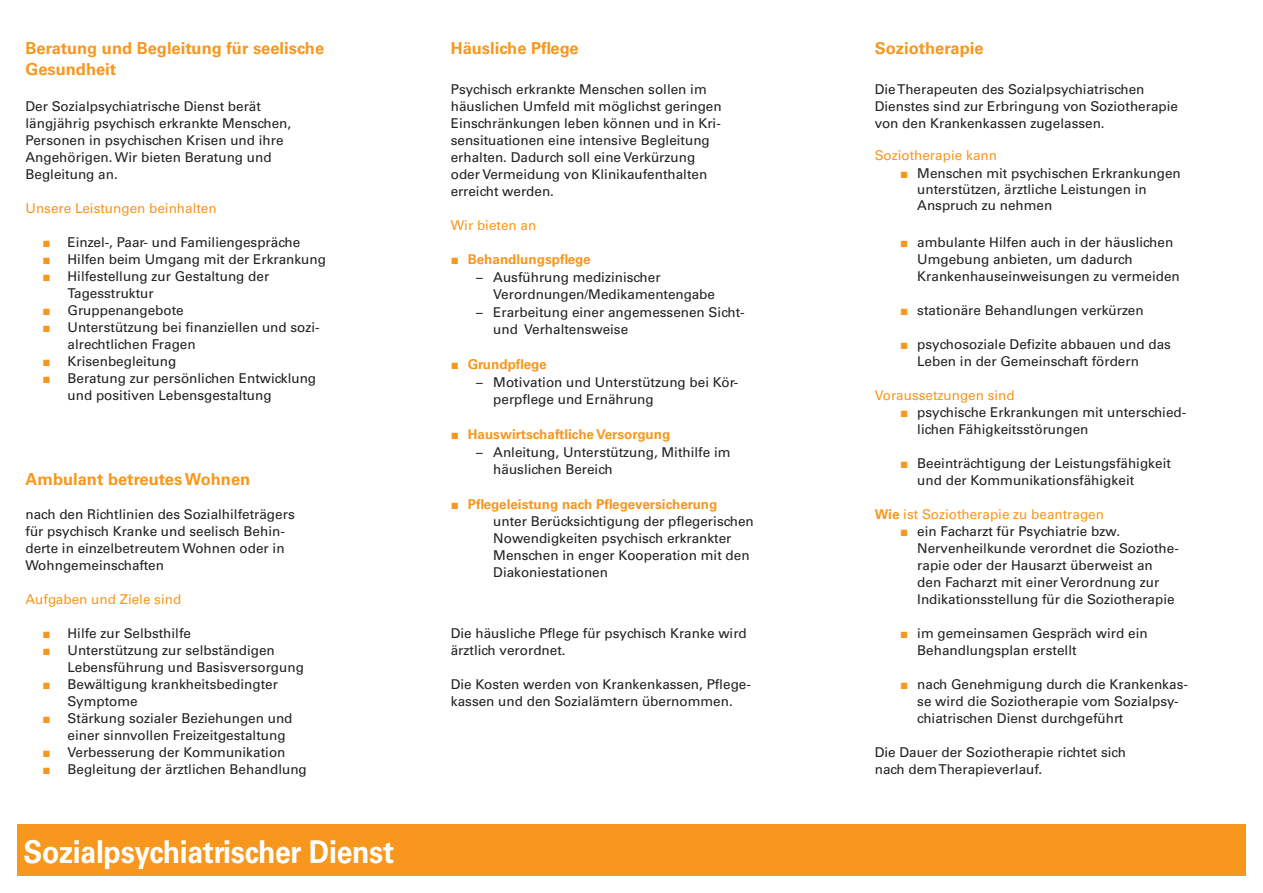
<style>
.page{position:relative;width:1263px;height:893px;background:#fff}
.page>*{position:absolute;margin:0;border:0;box-sizing:border-box;transform-origin:0 0}
.t1{font:700 31.5px "Univers LT Std";letter-spacing:-.01em;color:#fff;scale:.9 1}
.Absatzformat_2{font:700 16.5px/21px "Univers LT Std";color:#f7971d}
.Body_Text{font:13.5px/17px "Univers LT Std";color:#231f20}
.Absatzformat_2-2{font:13.5px "Univers LT Std";color:#f7971d}
.Absatzformat_2-3{font:700 13.5px "Univers LT Std";color:#f7971d}
.s1{font-family:"Arial";color:#f7971d}
.s2{font-family:"Arial";font-weight:400}
.s3{font-weight:700}
</style>
<div class="page">
<div style="left:17px;top:825px;width:1229px;height:51px;background:#f7971d"></div>
<p class="Absatzformat_2" style="left:26px;top:38px;width:300px">Beratung und Begleitung für seelische<br>Gesundheit</p>
<p class="Body_Text" style="left:26px;top:97px;width:267px">Der Sozialpsychiatrische Dienst berät längjährig psychisch erkrankte Menschen, Personen in psychischen Krisen und ihre Angehörigen. Wir bieten Beratung und Begleitung an.</p>
<p class="Absatzformat_2-2" style="left:26px;top:200px;width:193px">Unsere Leistungen beinhalten</p>
<p class="Body_Text" style="left:43px;top:233px;width:259px"><span class="s1">■</span> Einzel-, Paar- und Familiengespräche</p>
<p class="Body_Text" style="left:43px;top:250px;width:285px"><span class="s1">■</span> Hilfen beim Umgang mit der Erkrankung</p>
<p class="Body_Text" style="left:43px;top:267px;width:228px"><span class="s1">■</span> Hilfestellung zur Gestaltung der</p>
<p class="Body_Text" style="left:68px;top:284px;width:88px">Tagesstruktur</p>
<p class="Body_Text" style="left:43px;top:301px;width:143px"><span class="s1">■</span> Gruppenangebote</p>
<p class="Body_Text" style="left:68px;top:318px;width:254px;text-indent:-25px"><span class="s1">■</span> Unterstützung bei finanziellen und sozi&shy;alrechtlichen Fragen</p>
<p class="Body_Text" style="left:43px;top:352px;width:135px"><span class="s1">■</span> Krisenbegleitung</p>
<p class="Body_Text" style="left:68px;top:369px;width:250px;text-indent:-25px"><span class="s1">■</span> Beratung zur persönlichen Entwicklung und positiven Lebensgestaltung</p>
<p class="Absatzformat_2" style="left:26px;top:469px;width:226px">Ambulant betreutes Wohnen</p>
<p class="Body_Text" style="left:26px;top:506px;width:271px">nach den Richtlinien des Sozialhilfeträgers für psychisch Kranke und seelisch Behin&shy;derte in einzelbetreutem Wohnen oder in Wohngemeinschaften</p>
<p class="Absatzformat_2-2" style="left:26px;top:591px;width:157px">Aufgaben und Ziele sind</p>
<p class="Body_Text" style="left:43px;top:625px;width:150px"><span class="s1">■</span> Hilfe zur Selbsthilfe</p>
<p class="Body_Text" style="left:43px;top:642px;width:234px"><span class="s1">■</span> Unterstützung zur selbständigen</p>
<p class="Body_Text" style="left:68px;top:659px;width:238px">Lebensführung und Basisversorgung</p>
<p class="Body_Text" style="left:43px;top:676px;width:237px"><span class="s1">■</span> Bewältigung krankheitsbedingter</p>
<p class="Body_Text" style="left:68px;top:693px;width:72px">Symptome</p>
<p class="Body_Text" style="left:68px;top:710px;width:227px;text-indent:-25px"><span class="s1">■</span> Stärkung sozialer Beziehungen und einer sinnvollen Freizeitgestaltung</p>
<p class="Body_Text" style="left:43px;top:744px;width:244px"><span class="s1">■</span> Verbesserung der Kommunikation</p>
<p class="Body_Text" style="left:43px;top:761px;width:266px"><span class="s1">■</span> Begleitung der ärztlichen Behandlung</p>
<p class="t1" style="left:23px;top:834px;width:413px">Sozialpsychiatrischer Dienst</p>
<p class="Absatzformat_2" style="left:451px;top:38px;width:129px">Häusliche Pflege</p>
<p class="Body_Text" style="left:451px;top:80px;width:272px">Psychisch erkrankte Menschen sollen im häuslichen Umfeld mit möglichst geringen Einschränkungen leben können und in Kri&shy;sensituationen eine intensive Begleitung erhalten. Dadurch soll eine Verkürzung oder Vermeidung von Klinikaufenthalten erreicht werden.</p>
<p class="Absatzformat_2-2" style="left:451px;top:217px;width:87px">Wir bieten an</p>
<p class="Absatzformat_2-3" style="left:451px;top:251px;width:141px"><span class="s2">■</span> Behandlungspflege</p>
<p class="Body_Text" style="left:476px;top:268px;width:186px">– Ausführung medizinischer</p>
<p class="Body_Text" style="left:493px;top:285px;width:223px">Verordnungen/Medikamentengabe</p>
<p class="Body_Text" style="left:493px;top:303px;width:253px;text-indent:-17px">– Erarbeitung einer angemessenen Sicht&shy;und Verhaltensweise</p>
<p class="Absatzformat_2-3" style="left:451px;top:356px;width:97px"><span class="s2">■</span> Grundpflege</p>
<p class="Body_Text" style="left:493px;top:373px;width:246px;text-indent:-17px">– Motivation und Unterstützung bei Kör&shy;perpflege und Ernährung</p>
<p class="Absatzformat_2-3" style="left:451px;top:426px;width:221px"><span class="s2">■</span> Hauswirtschaftliche Versorgung</p>
<p class="Body_Text" style="left:476px;top:443px;width:256px">– Anleitung, Unterstützung, Mithilfe im</p>
<p class="Body_Text" style="left:493px;top:460px;width:121px">häuslichen Bereich</p>
<p class="Absatzformat_2-3" style="left:451px;top:496px;width:268px"><span class="s2">■</span> Pflegeleistung nach Pflegeversicherung</p>
<p class="Body_Text" style="left:493px;top:513px;width:262px">unter Berücksichtigung der pflegerischen Nowendigkeiten psychisch erkrankter Menschen in enger Kooperation mit den Diakoniestationen</p>
<p class="Body_Text" style="left:451px;top:625px;width:298px">Die häusliche Pflege für psychisch Kranke wird ärztlich verordnet.</p>
<p class="Body_Text" style="left:451px;top:676px;width:302px">Die Kosten werden von Krankenkassen, Pflege&shy;kassen und den Sozialämtern übernommen.</p>
<p class="Absatzformat_2" style="left:875px;top:38px;width:110px">Soziotherapie</p>
<p class="Body_Text" style="left:875px;top:80px;width:271px">Die Therapeuten des Sozialpsychiatrischen</p>
<p class="Body_Text" style="left:875px;top:97px;width:305px">Dienstes sind zur Erbringung von Soziotherapie</p>
<p class="Body_Text" style="left:875px;top:114px;width:231px">von den Krankenkassen zugelassen.</p>
<p class="Absatzformat_2-2" style="left:875px;top:147px;width:124px">Soziotherapie kann</p>
<p class="Body_Text" style="left:900px;top:165px;width:282px"><span class="s1">■</span> Menschen mit psychischen Erkrankungen</p>
<p class="Body_Text" style="left:917px;top:181px;width:231px">unterstützen, ärztliche Leistungen in</p>
<p class="Body_Text" style="left:917px;top:197px;width:137px">Anspruch zu nehmen</p>
<p class="Body_Text" style="left:900px;top:233px;width:274px"><span class="s1">■</span> ambulante Hilfen auch in der häuslichen</p>
<p class="Body_Text" style="left:917px;top:250px;width:217px">Umgebung anbieten, um dadurch</p>
<p class="Body_Text" style="left:917px;top:267px;width:264px">Krankenhauseinweisungen zu vermeiden</p>
<p class="Body_Text" style="left:900px;top:301px;width:245px"><span class="s1">■</span> stationäre Behandlungen verkürzen</p>
<p class="Body_Text" style="left:900px;top:335px;width:272px"><span class="s1">■</span> psychosoziale Defizite abbauen und das</p>
<p class="Body_Text" style="left:917px;top:352px;width:223px">Leben in der Gemeinschaft fördern</p>
<p class="Absatzformat_2-2" style="left:875px;top:387px;width:141px">Voraussetzungen sind</p>
<p class="Body_Text" style="left:900px;top:404px;width:288px"><span class="s1">■</span> psychische Erkrankungen mit unterschied-</p>
<p class="Body_Text" style="left:917px;top:421px;width:173px">lichen Fähigkeitsstörungen</p>
<p class="Body_Text" style="left:900px;top:455px;width:272px"><span class="s1">■</span> Beeinträchtigung der Leistungsfähigkeit</p>
<p class="Body_Text" style="left:917px;top:472px;width:219px">und der Kommunikationsfähigkeit</p>
<p class="Absatzformat_2-2" style="left:875px;top:506px;width:231px"><span class="s3">Wie</span> ist Soziotherapie zu beantragen</p>
<p class="Body_Text" style="left:900px;top:523px;width:221px"><span class="s1">■</span> ein Facharzt für Psychiatrie bzw.</p>
<p class="Body_Text" style="left:917px;top:540px;width:263px">Nervenheilkunde verordnet die Soziothe&shy;rapie oder der Hausarzt überweist an</p>
<p class="Body_Text" style="left:917px;top:574px;width:243px">den Facharzt mit einer Verordnung zur</p>
<p class="Body_Text" style="left:917px;top:591px;width:259px">Indikationsstellung für die Soziotherapie</p>
<p class="Body_Text" style="left:900px;top:625px;width:249px"><span class="s1">■</span> im gemeinsamen Gespräch wird ein</p>
<p class="Body_Text" style="left:917px;top:642px;width:161px">Behandlungsplan erstellt</p>
<p class="Body_Text" style="left:917px;top:676px;width:272px;text-indent:-17px"><span class="s1">■</span> nach Genehmigung durch die Krankenkas&shy;se wird die Soziotherapie vom Sozialpsy&shy;chiatrischen Dienst durchgeführt</p>
<p class="Body_Text" style="left:875px;top:744px;width:253px">Die Dauer der Soziotherapie richtet sich</p>
<p class="Body_Text" style="left:875px;top:761px;width:169px">nach dem Therapieverlauf.</p>
</div>
